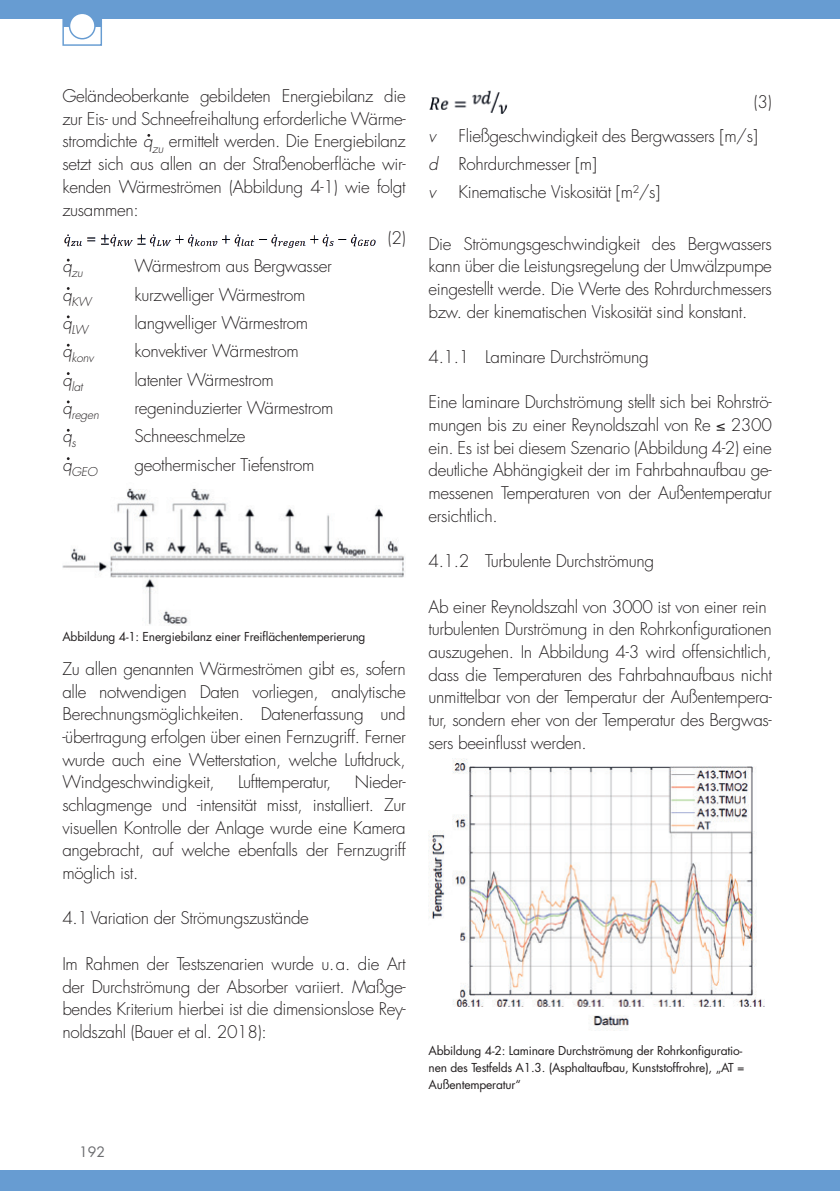
<style>
.page{position:relative;width:840px;height:1191px;background:#fff}
.page>*{position:absolute;margin:0;border:0;box-sizing:border-box;transform-origin:0 0}
.t1{font:300 17px/22.6px "Futura Std";letter-spacing:-.02em;color:#231f20;text-align:justify}
.t2{font:italic 300 17px "Futura Std";color:#231f20}
.t3{font:14px "Futura Std";color:#6c6d70}
.t4{font:12px/17px "Futura Std";letter-spacing:-.015em;color:#231f20}
.t5{font:italic 300 11.8px "Futura Std";letter-spacing:-.015em;color:#231f20}
.s1{font-style:italic}
</style>
<div class="page">
<div style="left:0;top:1171px;width:839px;height:20px;background:#679cd2"></div>
<div style="left:0;top:0;width:839px;height:19px;background:#679cd2"></div>
<svg style="left:62px;top:14px;width:40px;height:32px"></svg>
<img style="left:429px;top:90px;width:79px;height:24px">
<img style="left:428px;top:758px;width:337px;height:272px">
<img style="left:64px;top:234px;width:312px;height:14px">
<img style="left:62px;top:488px;width:342px;height:138px">
<p class="t1" style="left:62px;top:85px;width:345px">Geländeoberkante gebildeten Energiebilanz die zur Eis- und Schneefreihaltung erforderliche Wärme&shy;stromdichte <span class="s1">q</span><sub>zu</sub> ermittelt werden. Die Energiebilanz setzt sich aus allen an der Straßenoberfläche wir&shy;kenden Wärmeströmen (Abbildung 4-1) wie folgt zusammen:</p>
<p class="t1" style="left:387px;top:227px;width:20px">(2)</p>
<p class="t5" style="left:62px;top:266px;width:22px"><sup>q</sup>zu</p>
<p class="t1" style="left:134px;top:255px;width:199px">Wärmestrom aus Bergwasser</p>
<p class="t5" style="left:62px;top:294px;width:30px"><sup>q</sup>KW</p>
<p class="t1" style="left:134px;top:283px;width:172px">kurzwelliger Wärmestrom</p>
<p class="t5" style="left:62px;top:322px;width:27px"><sup>q</sup>LW</p>
<p class="t1" style="left:134px;top:312px;width:175px">langwelliger Wärmestrom</p>
<p class="t5" style="left:62px;top:351px;width:33px"><sup>q</sup>konv</p>
<p class="t1" style="left:134px;top:340px;width:166px">konvektiver Wärmestrom</p>
<p class="t5" style="left:62px;top:379px;width:22px"><sup>q</sup>lat</p>
<p class="t1" style="left:134px;top:369px;width:141px">latenter Wärmestrom</p>
<p class="t5" style="left:62px;top:408px;width:38px"><sup>q</sup>regen</p>
<p class="t1" style="left:134px;top:397px;width:200px">regeninduzierter Wärmestrom</p>
<p class="t2" style="left:62px;top:426px;width:15px">q<sub>s</sub></p>
<p class="t1" style="left:134px;top:425px;width:112px">Schneeschmelze</p>
<p class="t5" style="left:62px;top:464px;width:36px"><sup>q</sup>GEO</p>
<p class="t1" style="left:134px;top:454px;width:181px">geothermischer Tiefenstrom</p>
<p class="t4" style="left:62px;top:628px;width:304px">Abbildung 4-1: Energiebilanz einer Freiflächentemperierung</p>
<p class="t1" style="left:62px;top:658px;width:345px">Zu allen genannten Wärmeströmen gibt es, sofern alle notwendigen Daten vorliegen, analytische Berechnungsmöglichkeiten. Datenerfassung und -übertragung erfolgen über einen Fernzugriff. Ferner wurde auch eine Wetterstation, welche Luftdruck, Windgeschwindigkeit,</p>
<p class="t1" style="left:238px;top:771px;width:95px">Lufttemperatur,</p>
<p class="t1" style="left:62px;top:771px;width:345px;text-indent:292px">Nieder&shy;schlagmenge und -intensität misst, installiert. Zur visuellen Kontrolle der Anlage wurde eine Kamera angebracht, auf welche ebenfalls der Fernzugriff möglich ist.</p>
<p class="t1" style="left:62px;top:907px;width:248px">4.1 Variation der Strömungszustände</p>
<p class="t1" style="left:62px;top:952px;width:345px">Im Rahmen der Testszenarien wurde u. a. die Art der Durchströmung der Absorber variiert. Maßge&shy;bendes Kriterium hierbei ist die dimensionslose Rey&shy;noldszahl (Bauer et al. 2018):</p>
<p class="t3" style="left:79px;top:1143px;width:27px">192</p>
<p class="t1" style="left:753px;top:91px;width:20px">(3)</p>
<p class="t1" style="left:428px;top:122px;width:331px;line-height:28.4px;text-align:left;text-indent:30px">Fließgeschwindigkeit des Bergwassers [m/s] <span class="s1">d</span> Rohrdurchmesser [m]<br><span class="s1">v</span></p>
<p class="t2" style="left:428px;top:125px;width:9px">v</p>
<p class="t1" style="left:458px;top:181px;width:203px">Kinematische Viskosität [m²/s]</p>
<p class="t1" style="left:428px;top:232px;width:345px">Die Strömungsgeschwindigkeit des Bergwassers kann über die Leistungsregelung der Umwälzpumpe eingestellt werde. Die Werte des Rohrdurchmessers bzw. der kinematischen Viskosität sind konstant.</p>
<p class="t1" style="left:428px;top:346px;width:221px">4.1.1 Laminare Durchströmung</p>
<p class="t1" style="left:428px;top:391px;width:345px">Eine laminare Durchströmung stellt sich bei Rohrströ&shy;mungen bis zu einer Reynoldszahl von Re ≤ 2300 ein. Es ist bei diesem Szenario (Abbildung 4-2) eine deutliche Abhängigkeit der im Fahrbahnaufbau ge&shy;messenen Temperaturen von der Außentemperatur ersichtlich.</p>
<p class="t1" style="left:428px;top:550px;width:227px">4.1.2 Turbulente Durchströmung</p>
<p class="t1" style="left:428px;top:595px;width:345px;text-align:left">Ab einer Reynoldszahl von 3000 ist von einer rein turbulenten Durströmung in den Rohrkonfigurationen auszugehen. In Abbildung 4-3 wird offensichtlich, dass die Temperaturen des Fahrbahnaufbaus nicht unmittelbar von der Temperatur der Außentempera&shy;tur, sondern eher von der Temperatur des Bergwas&shy;sers beeinflusst werden.</p>
<p class="t4" style="left:428px;top:1042px;width:317px">Abbildung 4-2: Laminare Durchströmung der Rohrkonfiguratio&shy;nen des Testfelds A1.3. (Asphaltaufbau, Kunststoffrohre), „AT =<br>Außentemperatur“</p>
</div>
